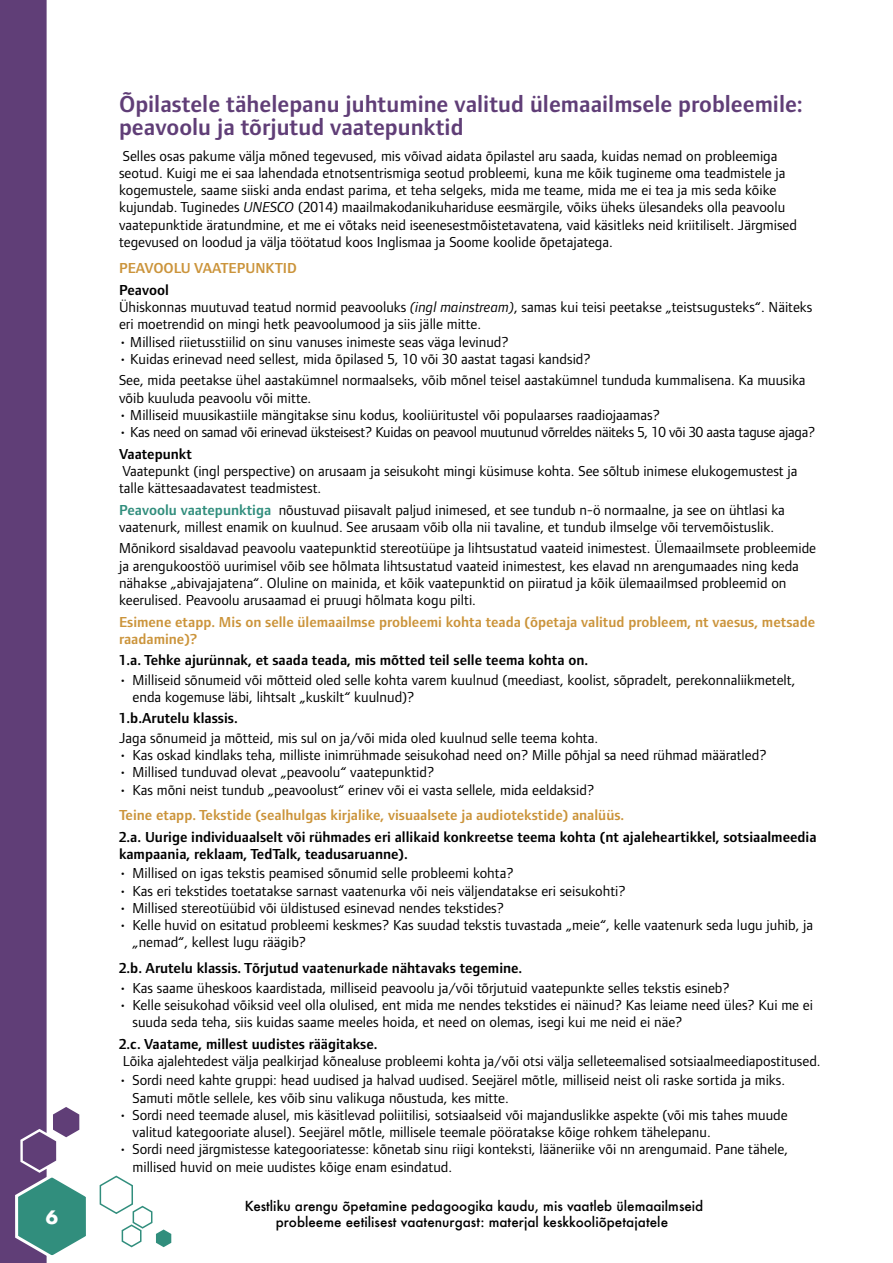
<style>
.page{position:relative;width:893px;height:1263px;background:#fff}
.page>*{position:absolute;margin:0;border:0;box-sizing:border-box;transform-origin:0 0}
.t1{font:600 24px/22.5px "Foundry Form Sans";color:#603e77}
.t2{font:700 18px "Futura";color:#fff}
.t3{font:15px/17.2px "Foundry Form Sans";color:#000}
.t4{font:600 15px/17.2px "Foundry Form Sans";color:#000}
.t5{font:600 15px/17.2px "Foundry Form Sans";color:#cb943b}
.t6{font:15px "Foundry Form Sans";letter-spacing:-.02em;color:#000}
.t7{font:500 13.5px/16.2px "Futura";color:#000;text-align:center}
.s1{font-style:italic}
.s2{font-weight:600}
.s3{font-weight:600;color:#318e7d}
</style>
<div class="page">
<div style="left:0;top:0;width:47px;height:1263px;background:#603e77"></div>
<svg style="left:99px;top:1175px;width:72px;height:73px"></svg>
<svg style="left:14px;top:1107px;width:72px;height:154px"></svg>
<p class="t2" style="left:46px;top:1204px;width:14px">6</p>
<h1 class="t1" style="left:119px;top:93px;width:685px">Õpilastele tähelepanu juhtumine valitud ülemaailmsele probleemile: peavoolu ja tõrjutud vaatepunktid</h1>
<p class="t3" style="left:119px;top:147px;width:679px">Selles osas pakume välja mõned tegevused, mis võivad aidata õpilastel aru saada, kuidas nemad on probleemiga seotud. Kuigi me ei saa lahendada etnotsentrismiga seotud probleemi, kuna me kõik tugineme oma teadmistele ja kogemustele, saame siiski anda endast parima, et teha selgeks, mida me teame, mida me ei tea ja mis seda kõike kujundab. Tuginedes <span class="s1">UNESCO</span> (2014) maailmakodanikuhariduse eesmärgile, võiks üheks ülesandeks olla peavoolu vaatepunktide äratundmine, et me ei võtaks neid iseenesestmõistetavatena, vaid käsitleks neid kriitiliselt. Järgmised tegevused on loodud ja välja töötatud koos Inglismaa ja Soome koolide õpetajatega.</p>
<p class="t5" style="left:119px;top:260px;width:179px">PEAVOOLU VAATEPUNKTID</p>
<p class="t3" style="left:119px;top:281px;width:695px"><span class="s2">Peavool<br></span>Ühiskonnas muutuvad teatud normid peavooluks <span class="s1">(ingl mainstream)</span>, samas kui teisi peetakse „teistsugusteks“. Näiteks eri moetrendid on mingi hetk peavoolumood ja siis jälle mitte.</p>
<p class="t3" style="left:119px;top:333px;width:391px">• Millised riietusstiilid on sinu vanuses inimeste seas väga levinud?</p>
<p class="t3" style="left:119px;top:348px;width:688px;line-height:21.5px">• Kuidas erinevad need sellest, mida õpilased 5, 10 või 30 aastat tagasi kandsid?<br>See, mida peetakse ühel aastakümnel normaalseks, võib mõnel teisel aastakümnel tunduda kummalisena. Ka muusika</p>
<p class="t3" style="left:119px;top:389px;width:194px">võib kuuluda peavoolu või mitte.</p>
<p class="t3" style="left:119px;top:406px;width:542px">• Milliseid muusikastiile mängitakse sinu kodus, kooliüritustel või populaarses raadiojaamas?</p>
<p class="t6" style="left:119px;top:424px;width:698px">• Kas need on samad või erinevad üksteisest? Kuidas on peavool muutunud võrreldes näiteks 5, 10 või 30 aasta taguse ajaga?</p>
<p class="t4" style="left:119px;top:445px;width:74px">Vaatepunkt</p>
<p class="t3" style="left:119px;top:462px;width:680px">Vaatepunkt (ingl perspective) on arusaam ja seisukoht mingi küsimuse kohta. See sõltub inimese elukogemustest ja talle kättesaadavatest teadmistest.</p>
<p class="t3" style="left:119px;top:501px;width:667px"><span class="s3">Peavoolu vaatepunktiga</span> nõustuvad piisavalt paljud inimesed, et see tundub n-ö normaalne, ja see on ühtlasi ka vaatenurk, millest enamik on kuulnud. See arusaam võib olla nii tavaline, et tundub ilmselge või tervemõistuslik.</p>
<p class="t3" style="left:119px;top:539px;width:699px">Mõnikord sisaldavad peavoolu vaatepunktid stereotüüpe ja lihtsustatud vaateid inimestest. Ülemaailmsete probleemide ja arengukoostöö uurimisel võib see hõlmata lihtsustatud vaateid inimestest, kes elavad nn arengumaades ning keda nähakse „abivajajatena“. Oluline on mainida, et kõik vaatepunktid on piiratud ja kõik ülemaailmsed probleemid on keerulised. Peavoolu arusaamad ei pruugi hõlmata kogu pilti.</p>
<p class="t5" style="left:119px;top:613px;width:698px">Esimene etapp. Mis on selle ülemaailmse probleemi kohta teada (õpetaja valitud probleem, nt vaesus, metsade raadamine)?</p>
<p class="t4" style="left:119px;top:652px;width:471px">1.a. Tehke ajurünnak, et saada teada, mis mõtted teil selle teema kohta on.</p>
<p class="t3" style="left:133px;top:671px;width:664px;text-indent:-14px">• Milliseid sõnumeid või mõtteid oled selle kohta varem kuulnud (meediast, koolist, sõpradelt, perekonnaliikmetelt, enda kogemuse läbi, lihtsalt „kuskilt“ kuulnud)?</p>
<p class="t4" style="left:119px;top:710px;width:120px">1.b.Arutelu klassis.</p>
<p class="t3" style="left:119px;top:729px;width:481px">Jaga sõnumeid ja mõtteid, mis sul on ja/või mida oled kuulnud selle teema kohta.</p>
<p class="t3" style="left:119px;top:746px;width:649px">• Kas oskad kindlaks teha, milliste inimrühmade seisukohad need on? Mille põhjal sa need rühmad määratled?</p>
<p class="t3" style="left:119px;top:763px;width:317px">• Millised tunduvad olevat „peavoolu“ vaatepunktid?</p>
<p class="t3" style="left:119px;top:781px;width:477px">• Kas mõni neist tundub „peavoolust“ erinev või ei vasta sellele, mida eeldaksid?</p>
<p class="t5" style="left:119px;top:807px;width:507px">Teine etapp. Tekstide (sealhulgas kirjalike, visuaalsete ja audiotekstide) analüüs.</p>
<p class="t4" style="left:119px;top:828px;width:699px">2.a. Uurige individuaalselt või rühmades eri allikaid konkreetse teema kohta (nt ajaleheartikkel, sotsiaalmeedia kampaania, reklaam, TedTalk, teadusaruanne).</p>
<p class="t3" style="left:119px;top:865px;width:396px">• Millised on igas tekstis peamised sõnumid selle probleemi kohta?</p>
<p class="t3" style="left:119px;top:882px;width:508px">• Kas eri tekstides toetatakse sarnast vaatenurka või neis väljendatakse eri seisukohti?</p>
<p class="t3" style="left:119px;top:899px;width:386px">• Millised stereotüübid või üldistused esinevad nendes tekstides?</p>
<p class="t3" style="left:133px;top:916px;width:682px;text-indent:-14px">• Kelle huvid on esitatud probleemi keskmes? Kas suudad tekstis tuvastada „meie“, kelle vaatenurk seda lugu juhib, ja „nemad“, kellest lugu räägib?</p>
<p class="t4" style="left:119px;top:959px;width:405px">2.b. Arutelu klassis. Tõrjutud vaatenurkade nähtavaks tegemine.</p>
<p class="t3" style="left:119px;top:979px;width:612px">• Kas saame üheskoos kaardistada, milliseid peavoolu ja/või tõrjutuid vaatepunkte selles tekstis esineb?</p>
<p class="t3" style="left:133px;top:996px;width:682px;text-indent:-14px">• Kelle seisukohad võiksid veel olla olulised, ent mida me nendes tekstides ei näinud? Kas leiame need üles? Kui me ei suuda seda teha, siis kuidas saame meeles hoida, et need on olemas, isegi kui me neid ei näe?</p>
<p class="t4" style="left:119px;top:1035px;width:260px">2.c. Vaatame, millest uudistes räägitakse.</p>
<p class="t3" style="left:123px;top:1052px;width:699px">Lõika ajalehtedest välja pealkirjad kõnealuse probleemi kohta ja/või otsi välja selleteemalised sotsiaalmeediapostitused.</p>
<p class="t3" style="left:133px;top:1071px;width:654px;text-indent:-14px">• Sordi need kahte gruppi: head uudised ja halvad uudised. Seejärel mõtle, milliseid neist oli raske sortida ja miks.<br>Samuti mõtle sellele, kes võib sinu valikuga nõustuda, kes mitte.</p>
<p class="t3" style="left:133px;top:1106px;width:657px;text-indent:-14px">• Sordi need teemade alusel, mis käsitlevad poliitilisi, sotsiaalseid või majanduslikke aspekte (või mis tahes muude valitud kategooriate alusel). Seejärel mõtle, millisele teemale pööratakse kõige rohkem tähelepanu.</p>
<p class="t3" style="left:133px;top:1140px;width:657px;text-indent:-14px">• Sordi need järgmistesse kategooriatesse: kõnetab sinu riigi konteksti, lääneriike või nn arengumaid. Pane tähele, millised huvid on meie uudistes kõige enam esindatud.</p>
<p class="t7" style="left:245px;top:1197px;width:460px">Kestliku arengu õpetamine pedagoogika kaudu, mis vaatleb ülemaailmseid probleeme eetilisest vaatenurgast: materjal keskkooliõpetajatele</p>
</div>
